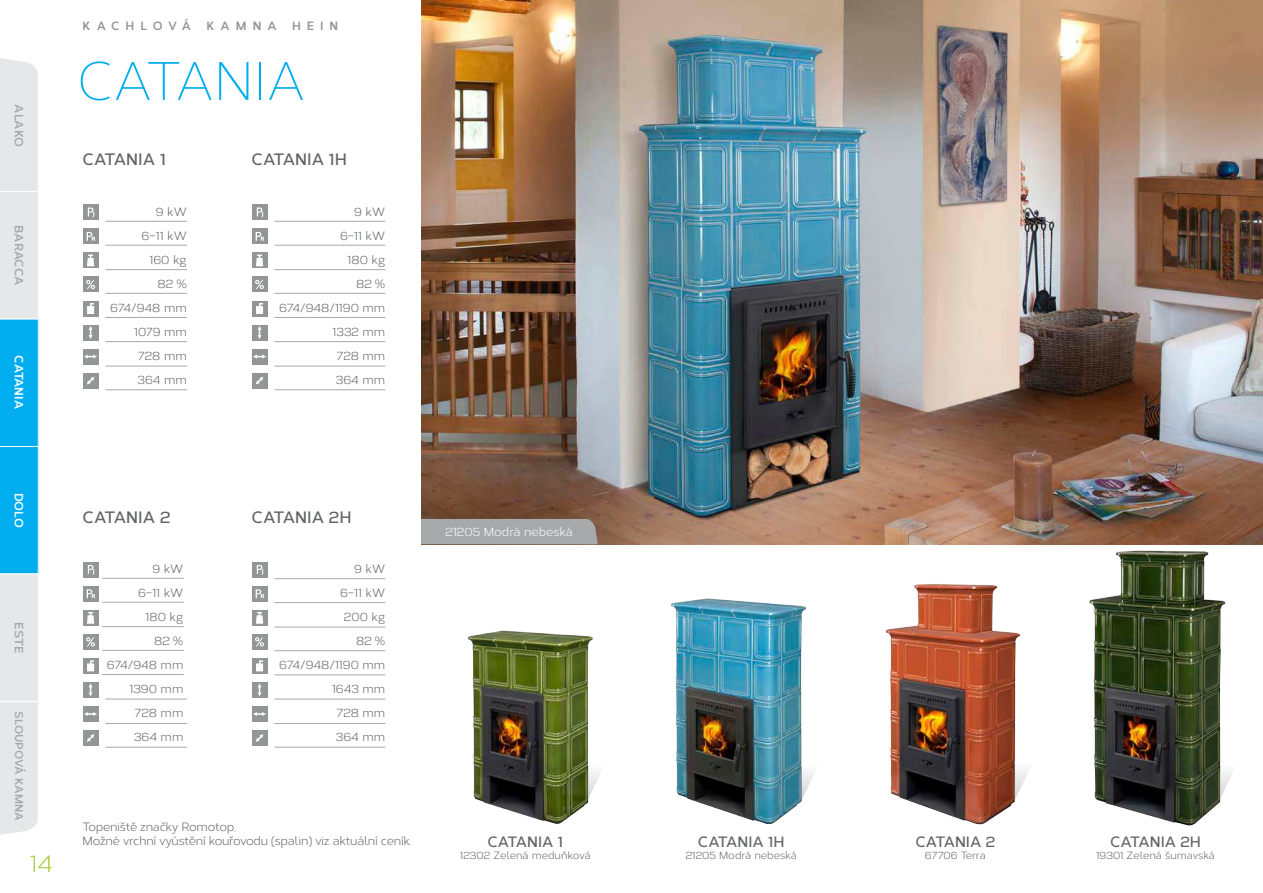
<style>
.page{position:relative;width:1263px;height:893px;background:#fff}
.page>*{position:absolute;margin:0;border:0;box-sizing:border-box;transform-origin:0 0}
.t1{font:300 54px "Corbert";color:#00adef}
.t2{font:300 24px "Corbert";color:#a6ce38}
.t3{font:600 16.5px "Corbert";color:#626366}
.t4{font:600 15px "Corbert";color:#626366}
.t5{font:12px/24px "Corbert";color:#626366;text-align:right}
.t6{font:12px/14.4px "Corbert";letter-spacing:-.02em;color:#626366}
.t7{font:12px "Corbert";color:#fff}
.t8{font:700 12px "Corbert";color:#a7a9ab}
.t9{font:700 12px "Corbert";color:#fff}
.t10{font:700 12px "Corbert";letter-spacing:.5em;color:#939597}
.t11{font:700 12px "Corbert";letter-spacing:.46em;color:#939597}
.t12{font:700 11.25px "Corbert";color:#a7a9ab}
.t13{font:10.5px "Corbert";color:#626366}
</style>
<div class="page">
<img style="left:421px;top:0;width:842px;height:544px">
<div style="left:421px;top:519px;width:177px;height:25px;background:#a7a9ab"></div>
<img style="left:468px;top:630px;width:130px;height:194px">
<img style="left:1026px;top:769px;width:3px;height:7px">
<img style="left:671px;top:598px;width:143px;height:227px">
<img style="left:1089px;top:550px;width:138px;height:276px">
<svg style="left:0;top:58px;width:39px;height:777px;background:#9ed5eb"></svg>
<hr style="left:105px;top:221px;width:82px;height:1px;background:#a7a9ab">
<hr style="left:105px;top:245px;width:82px;height:1px;background:#a7a9ab">
<hr style="left:105px;top:269px;width:82px;height:1px;background:#a7a9ab">
<hr style="left:105px;top:293px;width:82px;height:1px;background:#a7a9ab">
<hr style="left:105px;top:317px;width:82px;height:1px;background:#a7a9ab">
<div style="left:83px;top:204px;width:16px;height:16px;background:#939597"></div>
<svg style="left:88px;top:208px;width:6px;height:9px"></svg>
<div style="left:83px;top:228px;width:16px;height:16px;background:#939597"></div>
<svg style="left:87px;top:232px;width:8px;height:9px"></svg>
<div style="left:83px;top:252px;width:16px;height:16px;background:#939597"></div>
<svg style="left:87px;top:254px;width:7px;height:12px"></svg>
<div style="left:83px;top:301px;width:16px;height:15px;background:#939597"></div>
<svg style="left:87px;top:303px;width:7px;height:11px"></svg>
<div style="left:83px;top:276px;width:16px;height:16px;background:#939597"></div>
<svg style="left:86px;top:280px;width:9px;height:9px"></svg>
<div style="left:83px;top:349px;width:16px;height:15px;background:#939597"></div>
<svg style="left:84px;top:355px;width:13px;height:4px"></svg>
<div style="left:83px;top:325px;width:16px;height:15px;background:#939597"></div>
<svg style="left:89px;top:326px;width:4px;height:13px"></svg>
<div style="left:83px;top:373px;width:16px;height:16px;background:#939597"></div>
<svg style="left:87px;top:377px;width:7px;height:7px"></svg>
<hr style="left:105px;top:341px;width:82px;height:1px;background:#a7a9ab">
<hr style="left:105px;top:366px;width:82px;height:1px;background:#a7a9ab">
<hr style="left:105px;top:389px;width:82px;height:1px;background:#a7a9ab">
<div style="left:252px;top:204px;width:15px;height:16px;background:#939597"></div>
<svg style="left:257px;top:208px;width:6px;height:9px"></svg>
<div style="left:252px;top:228px;width:15px;height:16px;background:#939597"></div>
<svg style="left:256px;top:232px;width:8px;height:9px"></svg>
<div style="left:252px;top:252px;width:15px;height:16px;background:#939597"></div>
<svg style="left:256px;top:254px;width:7px;height:12px"></svg>
<div style="left:252px;top:301px;width:15px;height:15px;background:#939597"></div>
<svg style="left:256px;top:303px;width:7px;height:11px"></svg>
<div style="left:252px;top:276px;width:15px;height:16px;background:#939597"></div>
<svg style="left:255px;top:280px;width:9px;height:9px"></svg>
<div style="left:252px;top:349px;width:15px;height:15px;background:#939597"></div>
<svg style="left:253px;top:355px;width:13px;height:4px"></svg>
<div style="left:252px;top:325px;width:15px;height:15px;background:#939597"></div>
<svg style="left:258px;top:326px;width:3px;height:13px"></svg>
<div style="left:252px;top:373px;width:15px;height:16px;background:#939597"></div>
<svg style="left:256px;top:377px;width:7px;height:7px"></svg>
<hr style="left:274px;top:221px;width:111px;height:1px;background:#a7a9ab">
<hr style="left:274px;top:245px;width:111px;height:1px;background:#a7a9ab">
<hr style="left:274px;top:269px;width:111px;height:1px;background:#a7a9ab">
<hr style="left:274px;top:293px;width:111px;height:1px;background:#a7a9ab">
<hr style="left:274px;top:317px;width:111px;height:1px;background:#a7a9ab">
<hr style="left:274px;top:341px;width:111px;height:1px;background:#a7a9ab">
<hr style="left:274px;top:366px;width:111px;height:1px;background:#a7a9ab">
<hr style="left:274px;top:389px;width:111px;height:1px;background:#a7a9ab">
<hr style="left:102px;top:578px;width:82px;height:1px;background:#a7a9ab">
<hr style="left:102px;top:602px;width:82px;height:1px;background:#a7a9ab">
<hr style="left:102px;top:626px;width:82px;height:1px;background:#a7a9ab">
<hr style="left:102px;top:650px;width:82px;height:1px;background:#a7a9ab">
<hr style="left:102px;top:674px;width:82px;height:1px;background:#a7a9ab">
<div style="left:83px;top:562px;width:16px;height:16px;background:#939597"></div>
<svg style="left:88px;top:565px;width:6px;height:9px"></svg>
<div style="left:83px;top:586px;width:16px;height:16px;background:#939597"></div>
<svg style="left:87px;top:589px;width:8px;height:9px"></svg>
<div style="left:83px;top:610px;width:16px;height:16px;background:#939597"></div>
<svg style="left:87px;top:612px;width:7px;height:12px"></svg>
<div style="left:83px;top:658px;width:16px;height:16px;background:#939597"></div>
<svg style="left:87px;top:660px;width:7px;height:11px"></svg>
<div style="left:83px;top:634px;width:16px;height:16px;background:#939597"></div>
<svg style="left:86px;top:637px;width:9px;height:9px"></svg>
<div style="left:83px;top:706px;width:16px;height:16px;background:#939597"></div>
<svg style="left:84px;top:712px;width:13px;height:4px"></svg>
<div style="left:83px;top:682px;width:16px;height:16px;background:#939597"></div>
<svg style="left:89px;top:683px;width:4px;height:13px"></svg>
<div style="left:83px;top:730px;width:16px;height:16px;background:#939597"></div>
<svg style="left:87px;top:734px;width:7px;height:8px"></svg>
<hr style="left:105px;top:699px;width:82px;height:1px;background:#a7a9ab">
<hr style="left:105px;top:723px;width:82px;height:1px;background:#a7a9ab">
<hr style="left:105px;top:747px;width:82px;height:1px;background:#a7a9ab">
<div style="left:252px;top:562px;width:15px;height:16px;background:#939597"></div>
<svg style="left:257px;top:565px;width:6px;height:9px"></svg>
<div style="left:252px;top:586px;width:15px;height:16px;background:#939597"></div>
<svg style="left:256px;top:589px;width:8px;height:9px"></svg>
<div style="left:252px;top:610px;width:15px;height:16px;background:#939597"></div>
<svg style="left:256px;top:612px;width:7px;height:12px"></svg>
<div style="left:252px;top:658px;width:15px;height:16px;background:#939597"></div>
<svg style="left:256px;top:660px;width:7px;height:11px"></svg>
<div style="left:252px;top:634px;width:15px;height:16px;background:#939597"></div>
<svg style="left:255px;top:637px;width:9px;height:9px"></svg>
<div style="left:252px;top:706px;width:15px;height:16px;background:#939597"></div>
<svg style="left:253px;top:712px;width:13px;height:4px"></svg>
<div style="left:252px;top:682px;width:15px;height:16px;background:#939597"></div>
<svg style="left:258px;top:683px;width:3px;height:13px"></svg>
<div style="left:252px;top:730px;width:15px;height:16px;background:#939597"></div>
<svg style="left:256px;top:734px;width:7px;height:8px"></svg>
<hr style="left:274px;top:578px;width:111px;height:1px;background:#a7a9ab">
<hr style="left:274px;top:602px;width:111px;height:1px;background:#a7a9ab">
<hr style="left:274px;top:627px;width:111px;height:1px;background:#a7a9ab">
<hr style="left:274px;top:650px;width:111px;height:1px;background:#a7a9ab">
<hr style="left:274px;top:675px;width:111px;height:1px;background:#a7a9ab">
<hr style="left:274px;top:699px;width:111px;height:1px;background:#a7a9ab">
<hr style="left:274px;top:723px;width:111px;height:1px;background:#a7a9ab">
<hr style="left:274px;top:747px;width:111px;height:1px;background:#a7a9ab">
<img style="left:886px;top:584px;width:140px;height:241px">
<p class="t8" style="left:26px;top:104px;width:44px;rotate:90deg">ALAKO</p>
<p class="t8" style="left:26px;top:225px;width:62px;rotate:90deg">BARACCA</p>
<p class="t9" style="left:26px;top:355px;width:55px;rotate:90deg">CATANIA</p>
<p class="t11" style="left:83px;top:18px;width:110px">KACHLOVÁ</p>
<p class="t10" style="left:207px;top:18px;width:71px">KAMNA</p>
<p class="t10" style="left:292px;top:18px;width:48px">HEIN</p>
<h1 class="t1" style="left:77px;top:60px;width:230px">CATANIA</h1>
<h3 class="t3" style="left:83px;top:150px;width:85px">CATANIA 1</h3>
<h3 class="t3" style="left:252px;top:150px;width:97px">CATANIA 1H</h3>
<p class="t5" style="left:110px;top:200px;width:78px">9 kW<br>6–11 kW<br>160 kg<br>82 %<br>674/948 mm<br>1079 mm<br>728 mm<br>364 mm</p>
<p class="t5" style="left:279px;top:200px;width:107px">9 kW<br>6–11 kW<br>180 kg<br>82 %<br>674/948/1190 mm<br>1332 mm<br>728 mm<br>364 mm</p>
<p class="t9" style="left:26px;top:493px;width:37px;rotate:90deg">DOLO</p>
<p class="t8" style="left:26px;top:622px;width:32px;rotate:90deg">ESTE</p>
<p class="t12" style="left:26px;top:711px;width:112px;rotate:90deg">SLOUPOVÁ KAMNA</p>
<h2 class="t2" style="left:30px;top:854px;width:24px">14</h2>
<h3 class="t3" style="left:83px;top:507px;width:89px">CATANIA 2</h3>
<h3 class="t3" style="left:252px;top:507px;width:102px">CATANIA 2H</h3>
<p class="t5" style="left:107px;top:557px;width:78px">9 kW<br>6–11 kW<br>180 kg<br>82 %<br>674/948 mm<br>1390 mm<br>728 mm<br>364 mm</p>
<p class="t5" style="left:279px;top:557px;width:107px">9 kW<br>6–11 kW<br>200 kg<br>82 %<br>674/948/1190 mm<br>1643 mm<br>728 mm<br>364 mm</p>
<p class="t6" style="left:83px;top:819px;width:331px">Topeniště značky Romotop,<br>Možné vrchní vyústění kouřovodu (spalin) viz aktuální ceník.</p>
<p class="t7" style="left:446px;top:525px;width:129px">21205 Modrá nebeská</p>
<p class="t4" style="left:488px;top:833px;width:77px">CATANIA 1</p>
<p class="t13" style="left:460px;top:850px;width:132px">12302 Zelená meduňková</p>
<p class="t4" style="left:698px;top:833px;width:88px">CATANIA 1H</p>
<p class="t13" style="left:686px;top:850px;width:113px">21205 Modrá nebeská</p>
<p class="t4" style="left:915px;top:833px;width:81px">CATANIA 2</p>
<p class="t13" style="left:925px;top:850px;width:62px">67706 Terra</p>
<p class="t4" style="left:1110px;top:833px;width:92px">CATANIA 2H</p>
<p class="t13" style="left:1096px;top:850px;width:120px">19301 Zelená šumavská</p>
</div>
